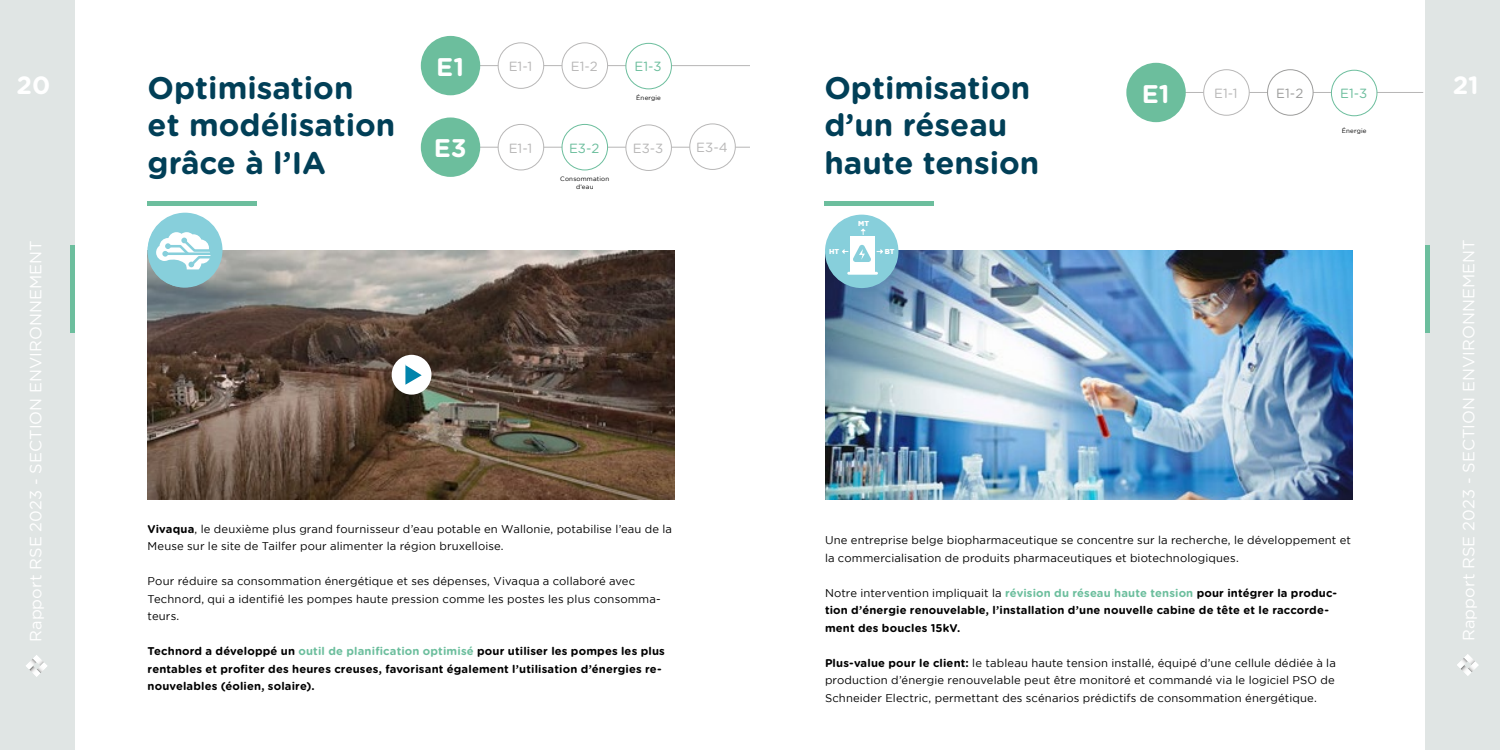
<style>
.page{position:relative;width:1500px;height:750px;background:#fff}
.page>*{position:absolute;margin:0;border:0;box-sizing:border-box;transform-origin:0 0}
.t1{font:700 31.25px/37.5px "Gotham Rounded";color:#013f57}
.t2{font:700 25.5px "Gotham Rounded";color:#fff}
.t3{font:700 25px "Gotham Rounded";color:#fff}
.t4{font:16.38px "Gotham Rounded";color:#fff}
.t5{font:13.38px "Gotham Rounded";color:#b8b7b7}
.t6{font:13.38px "Gotham Rounded";color:#6cbe9d}
.t7{font:13.38px "Gotham Rounded";color:#9d9d9c}
.t8{font:11.25px/17.5px "Gotham";letter-spacing:.01em;color:#000}
.t9{font:700 11.25px/17.5px "Gotham Rounded";letter-spacing:.015em;color:#000}
.t10{font:900 7.12px "Gotham";color:#fff}
.t11{font:6.25px/7.5px "Gotham";letter-spacing:.03em;color:#000;text-align:center}
.s1{font-family:"Gotham Rounded";font-weight:700}
.s2{color:#6cbe9d}
.s3{font-family:"Gotham Rounded";font-weight:700;color:#6cbe9d}
</style>
<div class="page">
<div style="left:0;top:0;width:75px;height:750px;background:#e0e5e4"></div>
<svg style="left:26px;top:655px;width:21px;height:22px"></svg>
<div style="left:1425px;top:0;width:75px;height:750px;background:#e0e5e4"></div>
<svg style="left:1457px;top:654px;width:22px;height:22px"></svg>
<div style="left:70px;top:246px;width:5px;height:87px;background:#6cbe9d"></div>
<div style="left:1425px;top:246px;width:5px;height:87px;background:#6cbe9d"></div>
<img style="left:825px;top:251px;width:527px;height:248px">
<hr style="left:471px;top:65px;width:279px;height:1px;background:#b8b7b7">
<img style="left:148px;top:251px;width:527px;height:248px">
<div style="left:148px;top:201px;width:109px;height:5px;background:#6cbe9d"></div>
<div style="left:824px;top:201px;width:110px;height:5px;background:#6cbe9d"></div>
<div style="left:825px;top:215px;width:73px;height:73px;background:#87cfdb;border-radius:50%"></div>
<div style="left:850px;top:236px;width:25px;height:37px;background:#fff"></div>
<hr style="left:847px;top:272px;width:31px;height:3px;background:#fff">
<svg style="left:861px;top:229px;width:5px;height:6px"></svg>
<svg style="left:842px;top:244px;width:41px;height:18px"></svg>
<div style="left:421px;top:36px;width:59px;height:59px;background:#6cbe9d;border-radius:50%"></div>
<div style="left:498px;top:43px;width:46px;height:45px;background:#fff;border-radius:50%"></div>
<div style="left:498px;top:42px;width:46px;height:47px;border:1px solid #b8b7b7;border-radius:50%"></div>
<div style="left:562px;top:43px;width:46px;height:45px;background:#fff;border-radius:50%"></div>
<div style="left:562px;top:42px;width:46px;height:47px;border:1px solid #b8b7b7;border-radius:50%"></div>
<div style="left:626px;top:43px;width:45px;height:46px;background:#fff;border-radius:50%"></div>
<div style="left:626px;top:43px;width:46px;height:46px;border:1px solid #6cbe9d;border-radius:50%"></div>
<hr style="left:1177px;top:92px;width:246px;height:1px;background:#b8b7b7">
<div style="left:1126px;top:63px;width:60px;height:59px;background:#6cbe9d;border-radius:50%"></div>
<div style="left:1204px;top:70px;width:45px;height:45px;background:#fff;border-radius:50%"></div>
<div style="left:1203px;top:69px;width:47px;height:47px;border:1px solid #b8b7b7;border-radius:50%"></div>
<div style="left:1268px;top:70px;width:45px;height:45px;background:#fff;border-radius:50%"></div>
<div style="left:1267px;top:69px;width:47px;height:47px;border:1px solid #9d9d9c;border-radius:50%"></div>
<div style="left:1331px;top:70px;width:46px;height:46px;background:#fff;border-radius:50%"></div>
<div style="left:1331px;top:70px;width:46px;height:46px;border:1px solid #6cbe9d;border-radius:50%"></div>
<hr style="left:471px;top:147px;width:279px;height:1px;background:#b8b7b7">
<div style="left:421px;top:117px;width:59px;height:60px;background:#6cbe9d;border-radius:50%"></div>
<div style="left:498px;top:124px;width:46px;height:46px;background:#fff;border-radius:50%"></div>
<div style="left:498px;top:124px;width:46px;height:46px;border:1px solid #b8b7b7;border-radius:50%"></div>
<div style="left:562px;top:124px;width:46px;height:46px;background:#fff;border-radius:50%"></div>
<div style="left:562px;top:124px;width:46px;height:46px;border:1px solid #6cbe9d;border-radius:50%"></div>
<div style="left:626px;top:125px;width:45px;height:45px;background:#fff;border-radius:50%"></div>
<div style="left:626px;top:125px;width:46px;height:46px;border:1px solid #b8b7b7;border-radius:50%"></div>
<div style="left:690px;top:124px;width:45px;height:45px;background:#fff;border-radius:50%"></div>
<div style="left:689px;top:124px;width:47px;height:46px;border:1px solid #b8b7b7;border-radius:50%"></div>
<div style="left:392px;top:355px;width:39px;height:40px;background:#fff;border-radius:50%"></div>
<svg style="left:405px;top:365px;width:17px;height:20px"></svg>
<div style="left:148px;top:213px;width:75px;height:75px;background:#87cfdb;border-radius:50%"></div>
<svg style="left:156px;top:224px;width:58px;height:51px"></svg>
<h3 class="t3" style="left:16px;top:71px;width:35px">20</h3>
<h3 class="t4" style="left:28px;top:642px;width:403px;rotate:-90deg">Rapport RSE 2023 - SECTION ENVIRONNEMENT</h3>
<h2 class="t2" style="left:436px;top:52px;width:29px">E1</h2>
<p class="t5" style="left:509px;top:60px;width:25px">E1-1</p>
<p class="t5" style="left:571px;top:60px;width:29px">E1-2</p>
<p class="t6" style="left:635px;top:61px;width:29px">E1-3</p>
<h1 class="t1" style="left:148px;top:69px;width:249px">Optimisation<br>et modélisation grâce à l’IA</h1>
<h1 class="t1" style="left:824px;top:69px;width:216px">Optimisation d’un réseau haute tension</h1>
<p class="t11" style="left:636px;top:94px;width:26px">Énergie</p>
<h2 class="t2" style="left:434px;top:134px;width:34px">E3</h2>
<p class="t5" style="left:509px;top:142px;width:25px">E1-1</p>
<p class="t6" style="left:569px;top:142px;width:32px">E3-2</p>
<p class="t5" style="left:633px;top:142px;width:32px">E3-3</p>
<p class="t11" style="left:560px;top:175px;width:51px">Consommation d’eau</p>
<p class="t5" style="left:696px;top:141px;width:33px">E3-4</p>
<p class="t10" style="left:829px;top:248px;width:12px">HT</p>
<p class="t10" style="left:858px;top:221px;width:12px">MT</p>
<p class="t10" style="left:885px;top:248px;width:11px">BT</p>
<h2 class="t2" style="left:1142px;top:79px;width:29px">E1</h2>
<p class="t5" style="left:1214px;top:87px;width:25px">E1-1</p>
<p class="t7" style="left:1276px;top:87px;width:29px">E1-2</p>
<p class="t6" style="left:1340px;top:88px;width:29px">E1-3</p>
<p class="t11" style="left:1342px;top:127px;width:26px">Énergie</p>
<p class="t8" style="left:148px;top:520px;width:526px"><span class="s1">Vivaqua</span>, le deuxième plus grand fournisseur d’eau potable en Wallonie, potabilise l’eau de la<br>Meuse sur le site de Tailfer pour alimenter la région bruxelloise.</p>
<p class="t8" style="left:148px;top:572px;width:515px">Pour réduire sa consommation énergétique et ses dépenses, Vivaqua a collaboré avec<br>Technord, qui a identifié les pompes haute pression comme les postes les plus consomma&shy;teurs.</p>
<p class="t9" style="left:148px;top:642px;width:519px">Technord a développé un <span class="s2">outil de planification optimisé</span> pour utiliser les pompes les plus rentables et profiter des heures creuses, favorisant également l’utilisation d’énergies re&shy;nouvelables (éolien, solaire).</p>
<p class="t8" style="left:825px;top:531px;width:528px">Une entreprise belge biopharmaceutique se concentre sur la recherche, le développement et la commercialisation de produits pharmaceutiques et biotechnologiques.</p>
<p class="t8" style="left:825px;top:584px;width:514px">Notre intervention impliquait la <span class="s3">révision du réseau haute tension</span> <span class="s1">pour intégrer la produc-</span></p>
<p class="t9" style="left:825px;top:602px;width:505px">tion d’énergie renouvelable, l’installation d’une nouvelle cabine de tête et le raccorde&shy;ment des boucles 15kV.</p>
<p class="t8" style="left:825px;top:654px;width:512px;text-align:justify"><span class="s1">Plus-value pour le client:</span> le tableau haute tension installé, équipé d’une cellule dédiée à la production d’énergie renouvelable peut être monitoré et commandé via le logiciel PSO de Schneider Electric, permettant des scénarios prédictifs de consommation énergétique.</p>
<h3 class="t3" style="left:1453px;top:71px;width:28px">21</h3>
<h3 class="t4" style="left:1461px;top:641px;width:403px;rotate:-90deg">Rapport RSE 2023 - SECTION ENVIRONNEMENT</h3>
</div>
